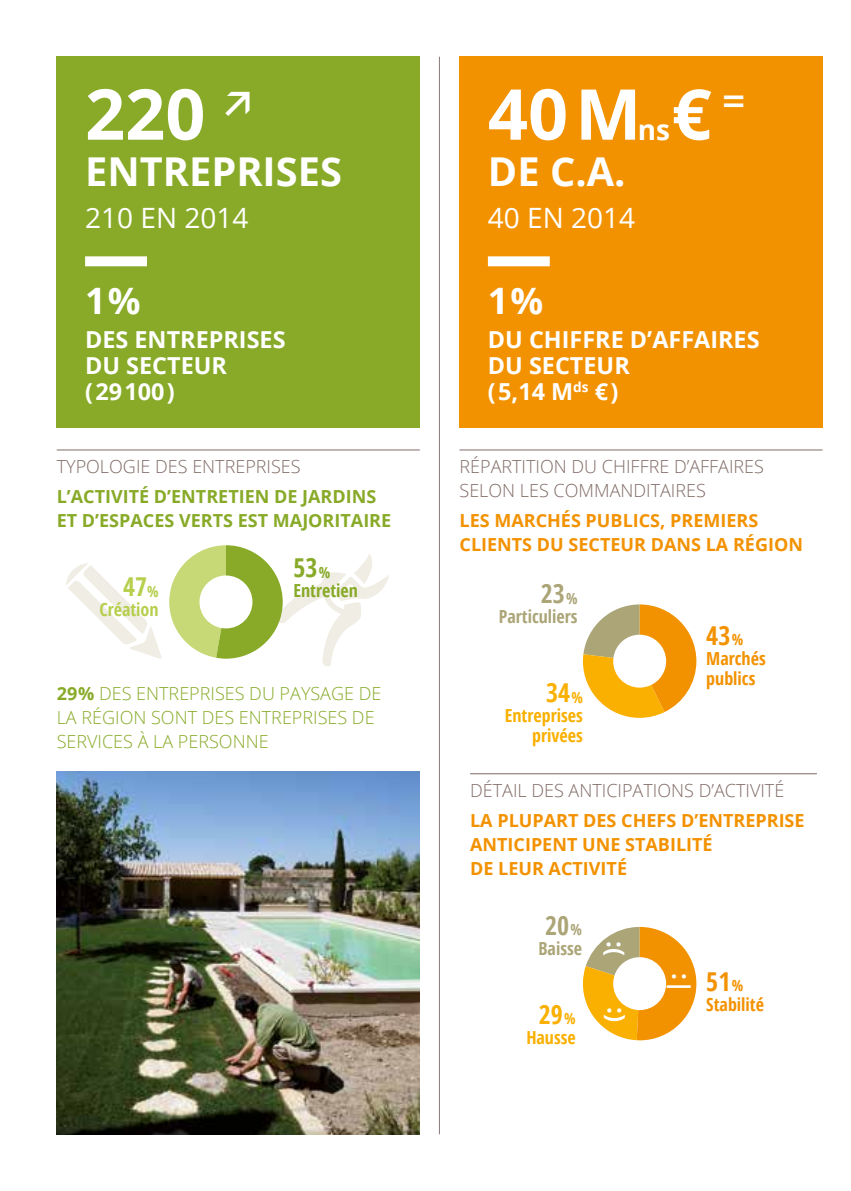
<style>
.page{position:relative;width:851px;height:1191px;background:#fff}
.page>*{position:absolute;margin:0;border:0;box-sizing:border-box;transform-origin:0 0}
.t1{font:700 70.2px "Open Sans";color:#fff}
.t2{font:700 39.8px "Open Sans";color:#fff}
.t3{font:700 36.4px "Open Sans";color:#fff}
.t4{font:28px "Open Sans";color:#fff}
.t5{font:700 28px "Open Sans";color:#fff}
.t6{font:700 26px "Open Sans Condensed";color:#f39200}
.t7{font:700 26px "Open Sans Condensed";color:#f9b000}
.t8{font:700 26px "Open Sans Condensed";color:#aba577}
.t9{font:700 26px "Open Sans Condensed";color:#88aa28}
.t10{font:700 26px "Open Sans Condensed";color:#b6cf4d}
.t11{font:700 24px "Open Sans";color:#fff}
.t12{font:700 23.4px/26px "Open Sans";color:#fff}
.t13{font:700 18px/24px "Open Sans";color:#f39200}
.t14{font:300 18px/24px "Open Sans";color:#806b66}
.t15{font:300 18px/24px "Open Sans";color:#88aa28}
.t16{font:700 18px/24px "Open Sans";color:#88aa28}
.t17{font:700 18px/20px "Open Sans Condensed";color:#f9b000;text-align:right}
.t18{font:700 18px/20px "Open Sans Condensed";color:#f39200}
.t19{font:700 18px "Open Sans Condensed";color:#aba577}
.t20{font:700 18px "Open Sans Condensed";color:#88aa28}
.t21{font:700 18px "Open Sans Condensed";color:#b6cf4d}
.s1{font-size:15.2px}
.s2{font-weight:700}
</style>
<div class="page">
<svg style="left:583px;top:927px;width:113px;height:113px"></svg>
<hr style="left:470px;top:773px;width:346px;height:1px;background:#806b66">
<hr style="left:439px;top:57px;width:1px;height:1077px;background:#857b77">
<hr style="left:459px;top:449px;width:363px;height:1px;background:#806b66">
<div style="left:57px;top:57px;width:363px;height:371px;background:#88aa28"></div>
<div style="left:85px;top:256px;width:62px;height:10px;background:#fff"></div>
<div style="left:459px;top:57px;width:363px;height:371px;background:#f39200"></div>
<div style="left:488px;top:256px;width:61px;height:10px;background:#fff"></div>
<hr style="left:57px;top:449px;width:363px;height:1px;background:#806b66">
<svg style="left:583px;top:604px;width:113px;height:114px"></svg>
<img style="left:57px;top:771px;width:363px;height:363px">
<svg style="left:66px;top:563px;width:96px;height:96px"></svg>
<svg style="left:169px;top:545px;width:220px;height:121px"></svg>
<h1 class="t1" style="left:85px;top:86px;width:122px">220</h1>
<h2 class="t2" style="left:85px;top:156px;width:258px">ENTREPRISES</h2>
<h3 class="t4" style="left:85px;top:207px;width:165px">210 EN 2014</h3>
<h3 class="t3" style="left:85px;top:286px;width:57px">1%</h3>
<p class="t12" style="left:85px;top:328px;width:202px">DES ENTREPRISES<br>DU SECTEUR (29100)</p>
<p class="t14" style="left:57px;top:456px;width:245px">TYPOLOGIE DES ENTREPRISES</p>
<p class="t16" style="left:57px;top:486px;width:336px">L’ACTIVITÉ D’ENTRETIEN DE JARDINS<br>ET D’ESPACES VERTS EST MAJORITAIRE</p>
<h3 class="t9" style="left:293px;top:557px;width:38px">53<span class="s1">%</span></h3>
<h3 class="t10" style="left:123px;top:576px;width:37px">47<span class="s1">%</span></h3>
<p class="t20" style="left:293px;top:583px;width:66px">Entretien</p>
<p class="t21" style="left:99px;top:602px;width:61px">Création</p>
<p class="t15" style="left:57px;top:683px;width:326px"><span class="s2">29%</span> DES ENTREPRISES DU PAYSAGE DE<br>LA RÉGION SONT DES ENTREPRISES DE<br>SERVICES À LA PERSONNE</p>
<h1 class="t1" style="left:488px;top:86px;width:259px">40M € <sup>=</sup></h1>
<h3 class="t5" style="left:637px;top:118px;width:34px">ns</h3>
<h2 class="t2" style="left:488px;top:156px;width:139px">DE C.A.</h2>
<h3 class="t4" style="left:488px;top:207px;width:149px">40 EN 2014</h3>
<h3 class="t3" style="left:488px;top:286px;width:57px">1%</h3>
<p class="t12" style="left:488px;top:328px;width:273px">DU CHIFFRE D’AFFAIRES<br>DU SECTEUR<br>(5,14 M<sup>ds</sup> €)</p>
<p class="t14" style="left:459px;top:456px;width:306px">RÉPARTITION DU CHIFFRE D’AFFAIRES<br>SELON LES COMMANDITAIRES</p>
<p class="t13" style="left:459px;top:510px;width:345px">LES MARCHÉS PUBLICS, PREMIERS<br>CLIENTS DU SECTEUR DANS LA RÉGION</p>
<h3 class="t8" style="left:540px;top:583px;width:38px">23<span class="s1">%</span></h3>
<p class="t19" style="left:498px;top:609px;width:80px">Particuliers</p>
<h3 class="t7" style="left:546px;top:682px;width:38px">34<span class="s1">%</span></h3>
<p class="t17" style="left:504px;top:707px;width:80px">Entreprises privées</p>
<h3 class="t6" style="left:706px;top:624px;width:38px">43<span class="s1">%</span></h3>
<p class="t18" style="left:706px;top:650px;width:61px">Marchés publics</p>
<p class="t14" style="left:470px;top:780px;width:315px">DÉTAIL DES ANTICIPATIONS D’ACTIVITÉ</p>
<p class="t13" style="left:470px;top:810px;width:336px">LA PLUPART DES CHEFS D’ENTREPRISE<br>ANTICIPENT UNE STABILITÉ<br>DE LEUR ACTIVITÉ</p>
<h3 class="t8" style="left:545px;top:914px;width:38px">20<span class="s1">%</span></h3>
<p class="t19" style="left:538px;top:940px;width:45px">Baisse</p>
<h3 class="t7" style="left:539px;top:1003px;width:38px">29<span class="s1">%</span></h3>
<p class="t17" style="left:526px;top:1028px;width:51px">Hausse</p>
<h3 class="t11" style="left:625px;top:941px;width:16px;rotate:90deg">:(</h3>
<h3 class="t11" style="left:626px;top:1007px;width:16px;rotate:90deg">:)</h3>
<h3 class="t11" style="left:690px;top:973px;width:22px;rotate:90deg">:|</h3>
<h3 class="t6" style="left:706px;top:970px;width:38px">51<span class="s1">%</span></h3>
<p class="t18" style="left:706px;top:995px;width:59px">Stabilité</p>
</div>
